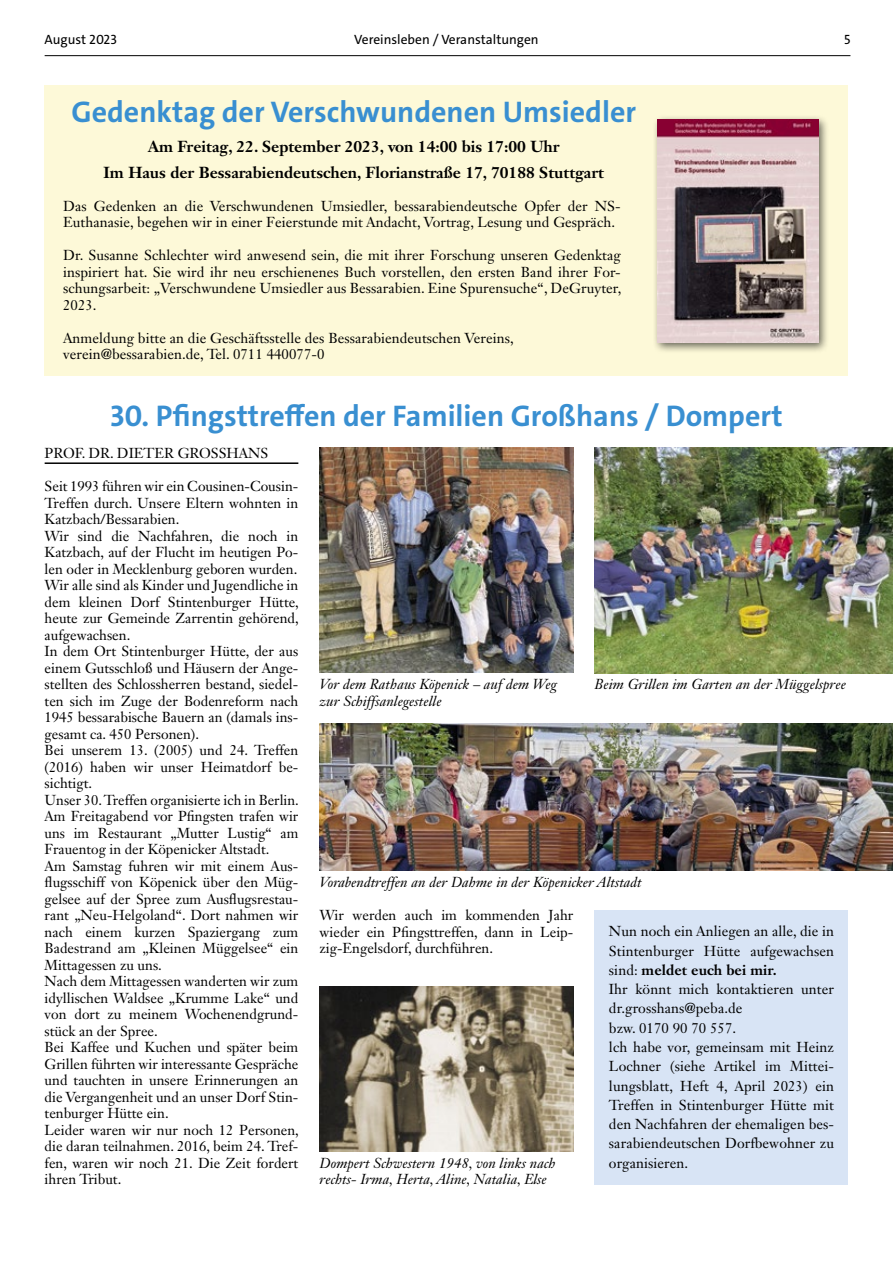
<style>
.page{position:relative;width:893px;height:1263px;background:#fff}
.page>*{position:absolute;margin:0;border:0;box-sizing:border-box;transform-origin:0 0}
.t1{font:700 30px "The Sans";color:#398fd1}
.t2{font:700 15.75px/25.5px "Janson Text LT Std";color:#000;text-align:center}
.t3{font:14.25px/16.5px "Janson Text LT Std";color:#000}
.t4{font:italic 14.25px/16.5px "Janson Text LT Std";letter-spacing:.005em;color:#000}
.t5{font:13.5px "The Sans";color:#000}
.s1{font-weight:700}
</style>
<div class="page">
<hr style="left:45px;top:55px;width:805px;height:1px;background:#000">
<div style="left:595px;top:910px;width:253px;height:274px;background:#d8e4f5"></div>
<hr style="left:45px;top:462px;width:253px;height:2px;background:#000">
<img style="left:320px;top:724px;width:573px;height:147px">
<img style="left:320px;top:447px;width:253px;height:226px">
<img style="left:595px;top:447px;width:298px;height:226px">
<div style="left:45px;top:85px;width:803px;height:291px;background:#fdf9d8"></div>
<div style="left:652px;top:114px;width:178px;height:240px;background:#000;opacity:.6"></div>
<img style="left:657px;top:120px;width:161px;height:223px">
<img style="left:320px;top:986px;width:253px;height:165px">
<p class="t5" style="left:45px;top:31px;width:74px">August 2023</p>
<p class="t5" style="left:354px;top:31px;width:186px">Vereinsleben / Veranstaltungen</p>
<p class="t5" style="left:844px;top:31px;width:8px">5</p>
<h1 class="t1" style="left:72px;top:93px;width:566px">Gedenktag der Verschwundenen Umsiedler</h1>
<p class="t2" style="left:104px;top:134px;width:502px">Am Freitag, 22. September 2023, von 14:00 bis 17:00 Uhr<br>Im Haus der Bessarabiendeutschen, Florianstraße 17, 70188 Stuttgart</p>
<p class="t3" style="left:63px;top:197px;width:559px">Das Gedenken an die Verschwundenen Umsiedler, bessarabiendeutsche Opfer der NS-<br>Euthanasie, begehen wir in einer Feierstunde mit Andacht, Vortrag, Lesung und Gespräch.</p>
<p class="t3" style="left:63px;top:247px;width:560px;text-align:justify">Dr. Susanne Schlechter wird anwesend sein, die mit ihrer Forschung unseren Gedenktag inspiriert hat. Sie wird ihr neu erschienenes Buch vorstellen, den ersten Band ihrer For&shy;schungsarbeit: „Verschwundene Umsiedler aus Bessarabien. Eine Spurensuche“, DeGruyter, 2023.</p>
<p class="t3" style="left:63px;top:329px;width:452px">Anmeldung bitte an die Geschäftsstelle des Bessarabiendeutschen Vereins, verein@bessarabien.de, Tel. 0711 440077-0</p>
<h1 class="t1" style="left:110px;top:396px;width:674px">30. Pfingsttreffen der Familien Großhans / Dompert</h1>
<p class="t3" style="left:45px;top:445px;width:225px">PROF. DR. DIETER GROSSHANS</p>
<p class="t3" style="left:45px;top:478px;width:256px">Seit 1993 führen wir ein Cousinen-Cousin-Treffen durch. Unsere Eltern wohnten in Katzbach/Bessarabien.<br>Wir sind die Nachfahren, die noch in Katzbach, auf der Flucht im heutigen Po&shy;len oder in Mecklenburg geboren wurden.<br>Wir alle sind als Kinder und Jugendliche in dem kleinen Dorf Stintenburger Hütte, heute zur Gemeinde Zarrentin gehörend, aufgewachsen.<br>In dem Ort Stintenburger Hütte, der aus einem Gutsschloß und Häusern der Ange&shy;stellten des Schlossherren bestand, siedel&shy;ten sich im Zuge der Bodenreform nach 1945 bessarabische Bauern an (damals ins&shy;gesamt ca. 450 Personen).<br>Bei unserem 13. (2005) und 24. Treffen (2016) haben wir unser Heimatdorf be&shy;sichtigt.<br>Unser 30. Treffen organisierte ich in Berlin.<br>Am Freitagabend vor Pfingsten trafen wir uns im Restaurant „Mutter Lustig“ am Frauentog in der Köpenicker Altstadt.<br>Am Samstag fuhren wir mit einem Aus&shy;flugsschiff von Köpenick über den Müg&shy;gelsee auf der Spree zum Ausflugsrestau&shy;rant „Neu-Helgoland“. Dort nahmen wir nach einem kurzen Spaziergang zum Badestrand am „Kleinen Müggelsee“ ein Mittagessen zu uns.<br>Nach dem Mittagessen wanderten wir zum idyllischen Waldsee „Krumme Lake“ und von dort zu meinem Wochenendgrund&shy;stück an der Spree.<br>Bei Kaffee und Kuchen und später beim Grillen führten wir interessante Gespräche und tauchten in unsere Erinnerungen an die Vergangenheit und an unser Dorf Stin&shy;tenburger Hütte ein.<br>Leider waren wir nur noch 12 Personen, die daran teilnahmen. 2016, beim 24. Tref&shy;fen, waren wir noch 21. Die Zeit fordert ihren Tribut.</p>
<p class="t4" style="left:320px;top:676px;width:239px">Vor dem Rathaus Köpenick – auf dem Weg zur Schiffsanlegestelle</p>
<p class="t4" style="left:595px;top:676px;width:253px">Beim Grillen im Garten an der Müggelspree</p>
<p class="t4" style="left:320px;top:874px;width:324px">Vorabendtreffen an der Dahme in der Köpenicker Altstadt</p>
<p class="t3" style="left:320px;top:907px;width:255px;text-align:justify">Wir werden auch im kommenden Jahr wieder ein Pfingsttreffen, dann in Leip&shy;zig-Engelsdorf, durchführen.</p>
<p class="t3" style="left:609px;top:921px;width:227px;line-height:19.4px">Nun noch ein Anliegen an alle, die in<br>Stintenburger Hütte aufgewachsen sind: <span class="s1">meldet euch bei mir.<br></span>Ihr könnt mich kontaktieren unter dr.grosshans@peba.de<br>bzw. 0170 90 70 557.<br>lch habe vor, gemeinsam mit Heinz<br>Lochner (siehe Artikel im Mittei&shy;lungsblatt, Heft 4, April 2023) ein<br>Treffen in Stintenburger Hütte mit den Nachfahren der ehemaligen bes&shy;sarabiendeutschen Dorfbewohner zu organisieren.</p>
<p class="t4" style="left:320px;top:1155px;width:237px">Dompert Schwestern 1948, von links nach rechts- Irma, Herta, Aline, Natalia, Else</p>
</div>
